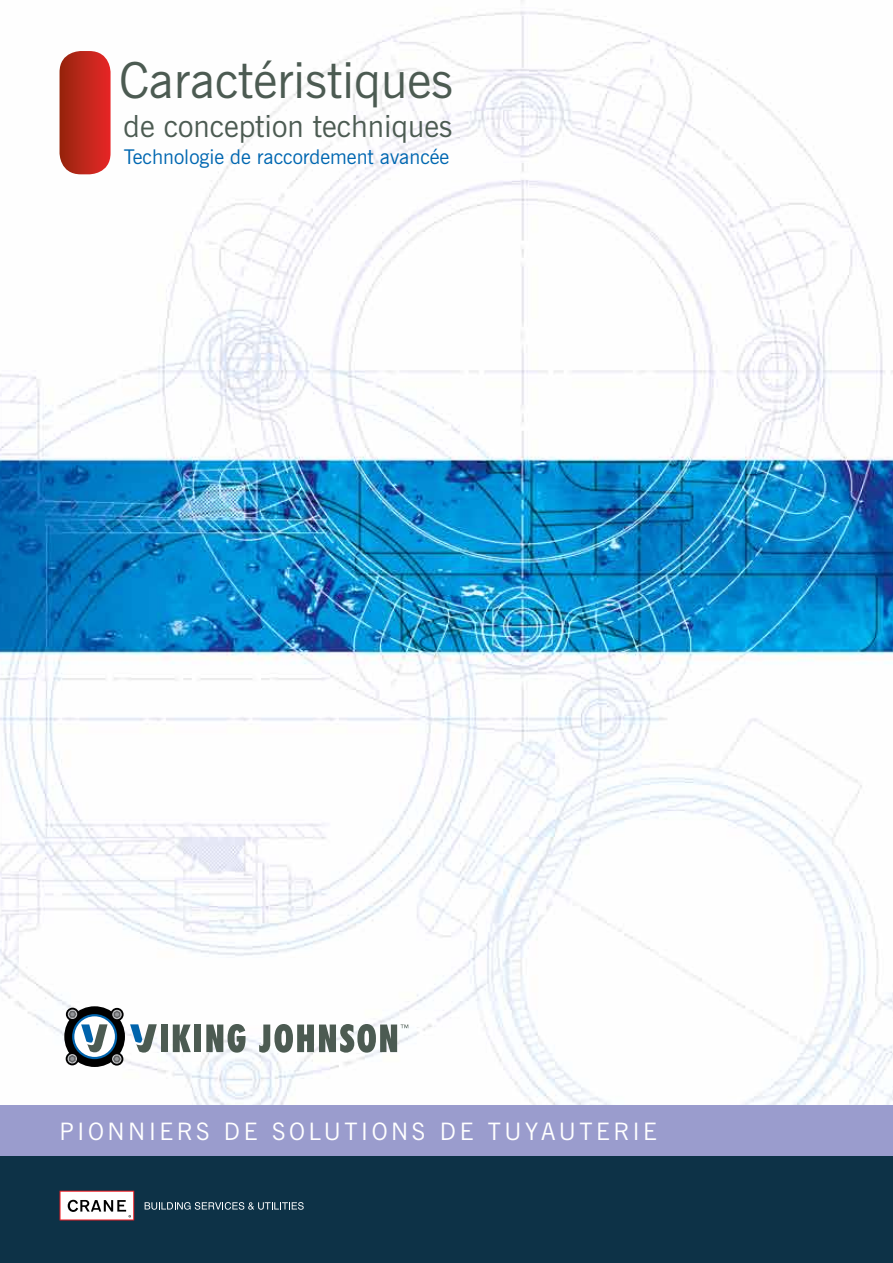
<style>
.page{position:relative;width:893px;height:1263px;background:#fff}
.page>*{position:absolute;margin:0;border:0;box-sizing:border-box;transform-origin:0 0}
.t1{font:49.5px "News Gothic BT";color:#4c5b52}
.t2{font:30.45px "News Gothic BT";color:#4c5b52}
.t3{font:24px "News Gothic BT";letter-spacing:.15em;color:#fff}
.t4{font:20.25px "News Gothic BT";color:#0067b1}
</style>
<div class="page">
<img style="left:0;top:0;width:893px;height:1106px">
<svg style="left:60px;top:51px;width:51px;height:123px;background:#c23328"></svg>
<div style="left:0;top:1106px;width:893px;height:51px;background:#9a9ccd"></div>
<div style="left:0;top:1157px;width:893px;height:106px;background:#0d3247"></div>
<svg style="left:60px;top:1191px;width:74px;height:29px;background:#dbcfcf"></svg>
<svg style="left:145px;top:1202px;width:159px;height:8px"></svg>
<div style="left:161px;top:1024px;width:7px;height:28px;background:#4c5b52"></div>
<svg style="left:173px;top:1024px;width:18px;height:28px"></svg>
<div style="left:194px;top:1024px;width:7px;height:28px;background:#4c5b52"></div>
<svg style="left:206px;top:1024px;width:40px;height:29px"></svg>
<svg style="left:130px;top:1024px;width:27px;height:28px"></svg>
<div style="left:64px;top:1006px;width:61px;height:61px;background:#000;border-radius:50%"></div>
<svg style="left:72px;top:1014px;width:45px;height:45px"></svg>
<div style="left:74px;top:1016px;width:41px;height:41px;background:#fff;border-radius:50%"></div>
<svg style="left:110px;top:1052px;width:13px;height:13px"></svg>
<svg style="left:110px;top:1008px;width:14px;height:13px"></svg>
<svg style="left:112px;top:1010px;width:10px;height:9px"></svg>
<svg style="left:114px;top:1010px;width:6px;height:8px"></svg>
<svg style="left:259px;top:1024px;width:149px;height:29px"></svg>
<svg style="left:66px;top:1052px;width:13px;height:13px"></svg>
<svg style="left:69px;top:1024px;width:52px;height:39px"></svg>
<svg style="left:66px;top:1008px;width:13px;height:13px"></svg>
<svg style="left:68px;top:1009px;width:9px;height:10px"></svg>
<svg style="left:69px;top:1011px;width:7px;height:7px"></svg>
<h1 class="t1" style="left:119px;top:50px;width:335px">Caractéristiques</h1>
<h2 class="t2" style="left:124px;top:108px;width:330px">de conception techniques</h2>
<p class="t4" style="left:124px;top:144px;width:327px">Technologie de raccordement avancée</p>
<p class="t3" style="left:60px;top:1117px;width:599px">Pionniers de solutions de tuyauterie</p>
</div>
